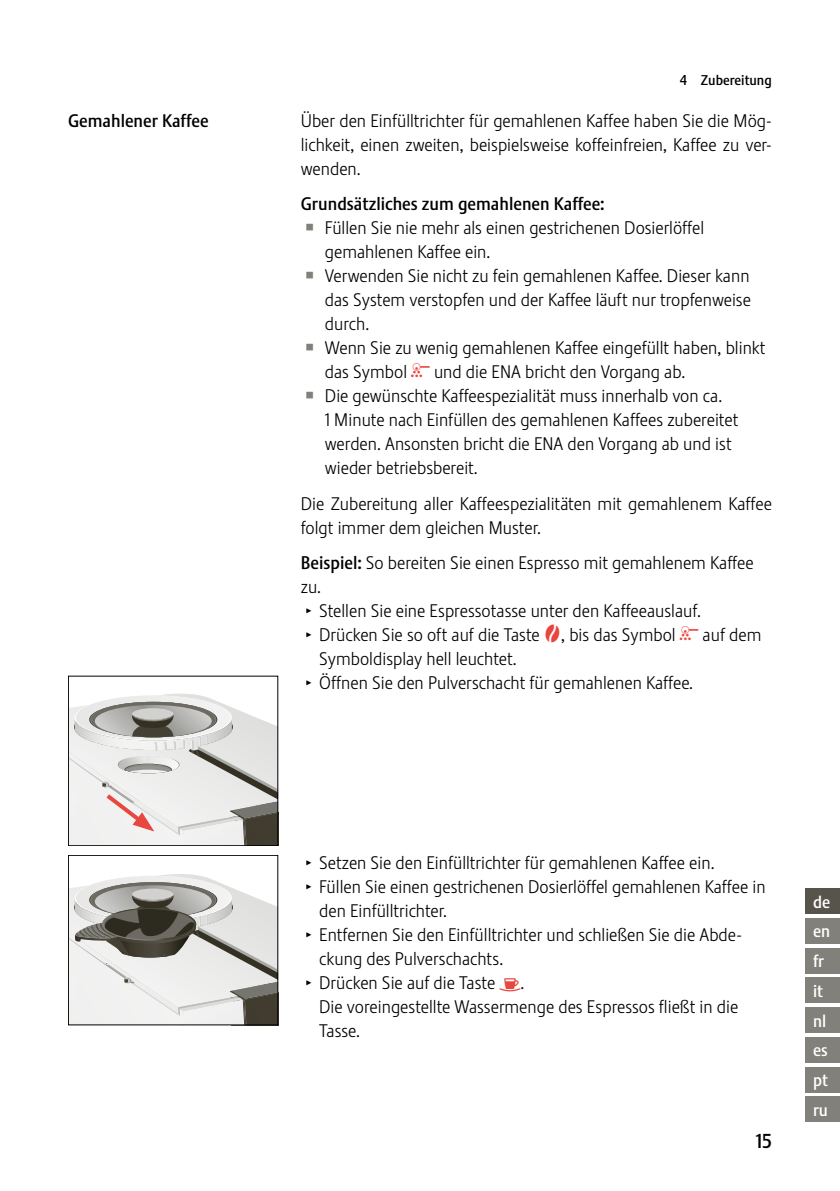
<style>
.page{position:relative;width:840px;height:1191px;background:#fff}
.page>*{position:absolute;margin:0;border:0;box-sizing:border-box;transform-origin:0 0}
.t1{font:20px "Stalemate Pro 2 J Medium";color:#000}
.t2{font:18px/24px "Stalemate Pro 2 J Light";color:#000;text-align:justify}
.t3{font:18px "Stalemate Pro 2 J Medium";color:#000}
.t4{font:17px "Stalemate Pro 2 J Medium";color:#fff}
.t5{font:14px "Stalemate Pro 2 J Medium";color:#000}
.s1{font-family:"Jura Pict 2006";font-size:24px;color:#81807a}
.s2{font-family:"Jura Pict 2006";color:#e84740}
.s3{font-family:"Stalemate Pro 2 J Medium"}
.s4{font-family:"Jura Pict 2006";font-size:14px}
</style>
<div class="page">
<div style="left:805px;top:1007px;width:34px;height:26px;background:#81807a"></div>
<div style="left:805px;top:888px;width:34px;height:26px;background:#57544b"></div>
<div style="left:805px;top:1037px;width:34px;height:25px;background:#81807a"></div>
<div style="left:805px;top:918px;width:34px;height:25px;background:#81807a"></div>
<div style="left:805px;top:1066px;width:34px;height:26px;background:#81807a"></div>
<div style="left:805px;top:948px;width:34px;height:25px;background:#81807a"></div>
<div style="left:805px;top:1096px;width:34px;height:26px;background:#81807a"></div>
<div style="left:805px;top:977px;width:34px;height:26px;background:#81807a"></div>
<svg style="left:68px;top:693px;width:210px;height:153px"></svg>
<svg style="left:70px;top:874px;width:206px;height:149px"></svg>
<div style="left:68px;top:855px;width:210px;height:170px;border:1px solid #000"></div>
<p class="t3" style="left:68px;top:110px;width:142px">Gemahlener Kaffee</p>
<p class="t5" style="left:679px;top:72px;width:94px">4 Zubereitung</p>
<p class="t2" style="left:300px;top:109px;width:472px">Über den Einfülltrichter für gemahlenen Kaffee haben Sie die Mög&shy;lichkeit, einen zweiten, beispielsweise koffeinfreien, Kaffee zu ver&shy;wenden.</p>
<p class="t3" style="left:300px;top:193px;width:305px">Grundsätzliches zum gemahlenen Kaffee:</p>
<p class="t2" style="left:306px;top:216px;width:399px"><span class="s1">U</span> Füllen Sie nie mehr als einen gestrichenen Dosierlöffel</p>
<p class="t2" style="left:325px;top:240px;width:165px">gemahlenen Kaffee ein.</p>
<p class="t2" style="left:306px;top:264px;width:444px"><span class="s1">U</span> Verwenden Sie nicht zu fein gemahlenen Kaffee. Dieser kann</p>
<p class="t2" style="left:325px;top:288px;width:427px">das System verstopfen und der Kaffee läuft nur tropfenweise</p>
<p class="t2" style="left:325px;top:312px;width:44px">durch.</p>
<p class="t2" style="left:306px;top:336px;width:460px"><span class="s1">U</span> Wenn Sie zu wenig gemahlenen Kaffee eingefüllt haben, blinkt</p>
<p class="t2" style="left:325px;top:360px;width:359px">das Symbol <span class="s2">£</span> und die ENA bricht den Vorgang ab.</p>
<p class="t2" style="left:306px;top:384px;width:415px"><span class="s1">U</span> Die gewünschte Kaffeespezialität muss innerhalb von ca.</p>
<p class="t2" style="left:325px;top:408px;width:415px">1 Minute nach Einfüllen des gemahlenen Kaffees zubereitet</p>
<p class="t2" style="left:325px;top:432px;width:408px">werden. Ansonsten bricht die ENA den Vorgang ab und ist</p>
<p class="t2" style="left:325px;top:456px;width:152px">wieder betriebsbereit.</p>
<p class="t2" style="left:300px;top:491px;width:472px">Die Zubereitung aller Kaffeespezialitäten mit gemahlenem Kaffee folgt immer dem gleichen Muster.</p>
<p class="t2" style="left:300px;top:551px;width:454px"><span class="s3">Beispiel:</span> So bereiten Sie einen Espresso mit gemahlenem Kaffee</p>
<p class="t2" style="left:300px;top:575px;width:20px">zu.</p>
<p class="t2" style="left:306px;top:599px;width:394px"><span class="s4">T</span> Stellen Sie eine Espressotasse unter den Kaffeeauslauf.</p>
<p class="t2" style="left:306px;top:623px;width:456px"><span class="s4">T</span> Drücken Sie so oft auf die Taste <span class="s2">s</span>, bis das Symbol <span class="s2">£</span> auf dem</p>
<p class="t2" style="left:319px;top:647px;width:197px">Symboldisplay hell leuchtet.</p>
<p class="t2" style="left:306px;top:671px;width:386px"><span class="s4">T</span> Öffnen Sie den Pulverschacht für gemahlenen Kaffee.</p>
<p class="t2" style="left:306px;top:851px;width:407px"><span class="s4">T</span> Setzen Sie den Einfülltrichter für gemahlenen Kaffee ein.</p>
<p class="t2" style="left:306px;top:875px;width:460px"><span class="s4">T</span> Füllen Sie einen gestrichenen Dosierlöffel gemahlenen Kaffee in</p>
<p class="t2" style="left:319px;top:899px;width:127px">den Einfülltrichter.</p>
<p class="t2" style="left:306px;top:923px;width:436px"><span class="s4">T</span> Entfernen Sie den Einfülltrichter und schließen Sie die Abde-</p>
<p class="t2" style="left:319px;top:947px;width:184px">ckung des Pulverschachts.</p>
<p class="t2" style="left:306px;top:971px;width:217px"><span class="s4">T</span> Drücken Sie auf die Taste <span class="s2">i</span>.</p>
<p class="t2" style="left:319px;top:995px;width:420px">Die voreingestellte Wassermenge des Espressos fließt in die</p>
<p class="t2" style="left:319px;top:1019px;width:40px">Tasse.</p>
<p class="t1" style="left:755px;top:1129px;width:18px">15</p>
<p class="t4" style="left:812px;top:891px;width:19px">de</p>
<p class="t4" style="left:812px;top:921px;width:19px">en</p>
<p class="t4" style="left:812px;top:951px;width:13px">fr</p>
<p class="t4" style="left:812px;top:980px;width:12px">it</p>
<p class="t4" style="left:812px;top:1010px;width:15px">nl</p>
<p class="t4" style="left:812px;top:1040px;width:16px">es</p>
<p class="t4" style="left:812px;top:1069px;width:16px">pt</p>
<p class="t4" style="left:812px;top:1099px;width:16px">ru</p>
</div>
